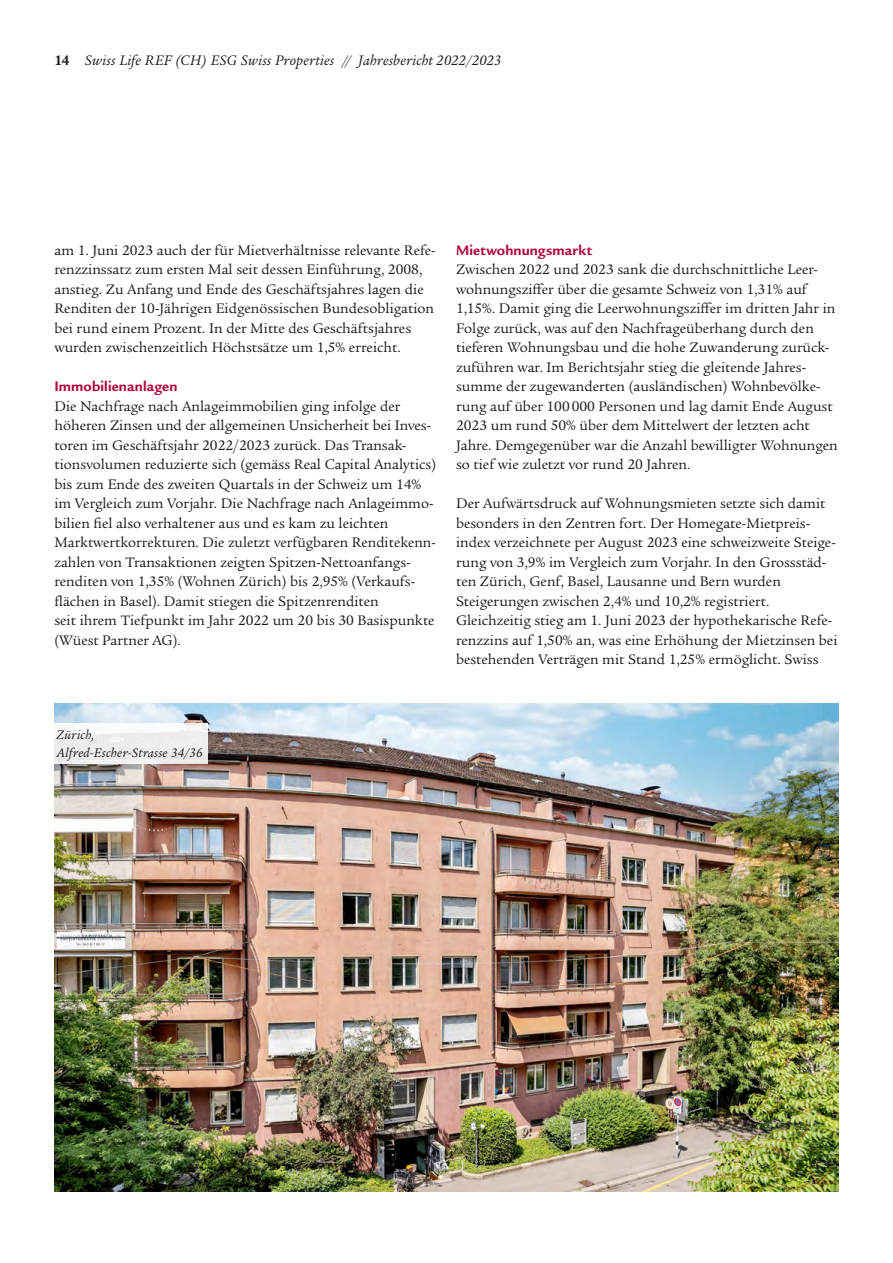
<style>
.page{position:relative;width:893px;height:1263px;background:#fff}
.page>*{position:absolute;margin:0;border:0;box-sizing:border-box;transform-origin:0 0}
.Book_10_13pt_K{font:15px/19.5px "Legacy Serif ITC Pro";color:#181716}
.t1{font:italic 15px "Legacy Serif ITC Pro";letter-spacing:.015em;color:#181716}
.Bold_10_13pt_Bordeaux{font:700 15px "Legacy Sans ITC Pro";letter-spacing:.01em;color:#b0003b}
.TabText_9_12_-_Spalte_Libündig{font:italic 13.5px "Legacy Serif ITC Pro";letter-spacing:.015em;color:#181716}
.Bildlegende{font:italic 13.5px "Legacy Serif ITC Pro";letter-spacing:.02em;color:#181716}
.s1{font-weight:700;font-style:normal}
</style>
<div class="page">
<img style="left:54px;top:703px;width:784px;height:488px">
<div style="left:54px;top:723px;width:154px;height:40px;background:linear-gradient(to bottom,#f7f7f8,#ebe9e8)"></div>
<p class="t1" style="left:54px;top:51px;width:448px"><span class="s1">14</span> Swiss Life REF (CH) ESG Swiss Properties // Jahresbericht 2022/2023</p>
<p class="Book_10_13pt_K" style="left:54px;top:240px;width:383px">am 1. Juni 2023 auch der für Mietverhältnisse relevante Refe&shy;renzzinssatz zum ersten Mal seit dessen Einführung, 2008, anstieg. Zu Anfang und Ende des Geschäftsjahres lagen die Renditen der 10-Jährigen Eidgenössischen Bundesobligation bei rund einem Prozent. In der Mitte des Geschäftsjahres wurden zwischenzeitlich Höchstsätze um 1,5% erreicht.</p>
<p class="Bold_10_13pt_Bordeaux" style="left:54px;top:378px;width:125px">Immobilienanlagen</p>
<p class="Book_10_13pt_K" style="left:54px;top:396px;width:383px">Die Nachfrage nach Anlageimmobilien ging infolge der höheren Zinsen und der allgemeinen Unsicherheit bei Inves&shy;toren im Geschäftsjahr 2022/2023 zurück. Das Transak&shy;tionsvolumen reduzierte sich (gemäss Real Capital Analytics) bis zum Ende des zweiten Quartals in der Schweiz um 14% im Vergleich zum Vorjahr. Die Nachfrage nach Anlageimmo&shy;bilien fiel also verhaltener aus und es kam zu leichten Marktwertkorrekturen. Die zuletzt verfügbaren Renditekenn&shy;zahlen von Transaktionen zeigten Spitzen-Nettoanfangs&shy;renditen von 1,35% (Wohnen Zürich) bis 2,95% (Verkaufs&shy;flächen in Basel). Damit stiegen die Spitzenrenditen<br>seit ihrem Tiefpunkt im Jahr 2022 um 20 bis 30 Basispunkte (Wüest Partner AG).</p>
<p class="Bold_10_13pt_Bordeaux" style="left:456px;top:241px;width:137px">Mietwohnungsmarkt</p>
<p class="Book_10_13pt_K" style="left:456px;top:260px;width:383px">Zwischen 2022 und 2023 sank die durchschnittliche Leer&shy;wohnungsziffer über die gesamte Schweiz von 1,31% auf 1,15%. Damit ging die Leerwohnungsziffer im dritten Jahr in Folge zurück, was auf den Nachfrageüberhang durch den tieferen Wohnungsbau und die hohe Zuwanderung zurück&shy;zuführen war. Im Berichtsjahr stieg die gleitende Jahres&shy;summe der zugewanderten (ausländischen) Wohnbevölke&shy;rung auf über 100000 Personen und lag damit Ende August 2023 um rund 50% über dem Mittelwert der letzten acht Jahre. Demgegenüber war die Anzahl bewilligter Wohnungen so tief wie zuletzt vor rund 20 Jahren.</p>
<p class="Book_10_13pt_K" style="left:456px;top:494px;width:381px">Der Aufwärtsdruck auf Wohnungsmieten setzte sich damit besonders in den Zentren fort. Der Homegate-Mietpreis&shy;index verzeichnete per August 2023 eine schweizweite Steige&shy;rung von 3,9% im Vergleich zum Vorjahr. In den Grossstäd&shy;ten Zürich, Genf, Basel, Lausanne und Bern wurden Steigerungen zwischen 2,4% und 10,2% registriert.</p>
<p class="Book_10_13pt_K" style="left:456px;top:611px;width:383px">Gleichzeitig stieg am 1. Juni 2023 der hypothekarische Refe&shy;renzzins auf 1,50% an, was eine Erhöhung der Mietzinsen bei bestehenden Verträgen mit Stand 1,25% ermöglicht. Swiss</p>
<p class="Bildlegende" style="left:57px;top:726px;width:40px">Zürich,</p>
<p class="TabText_9_12_-_Spalte_Libündig" style="left:57px;top:744px;width:147px">Alfred-Escher-Strasse 34/36</p>
</div>
